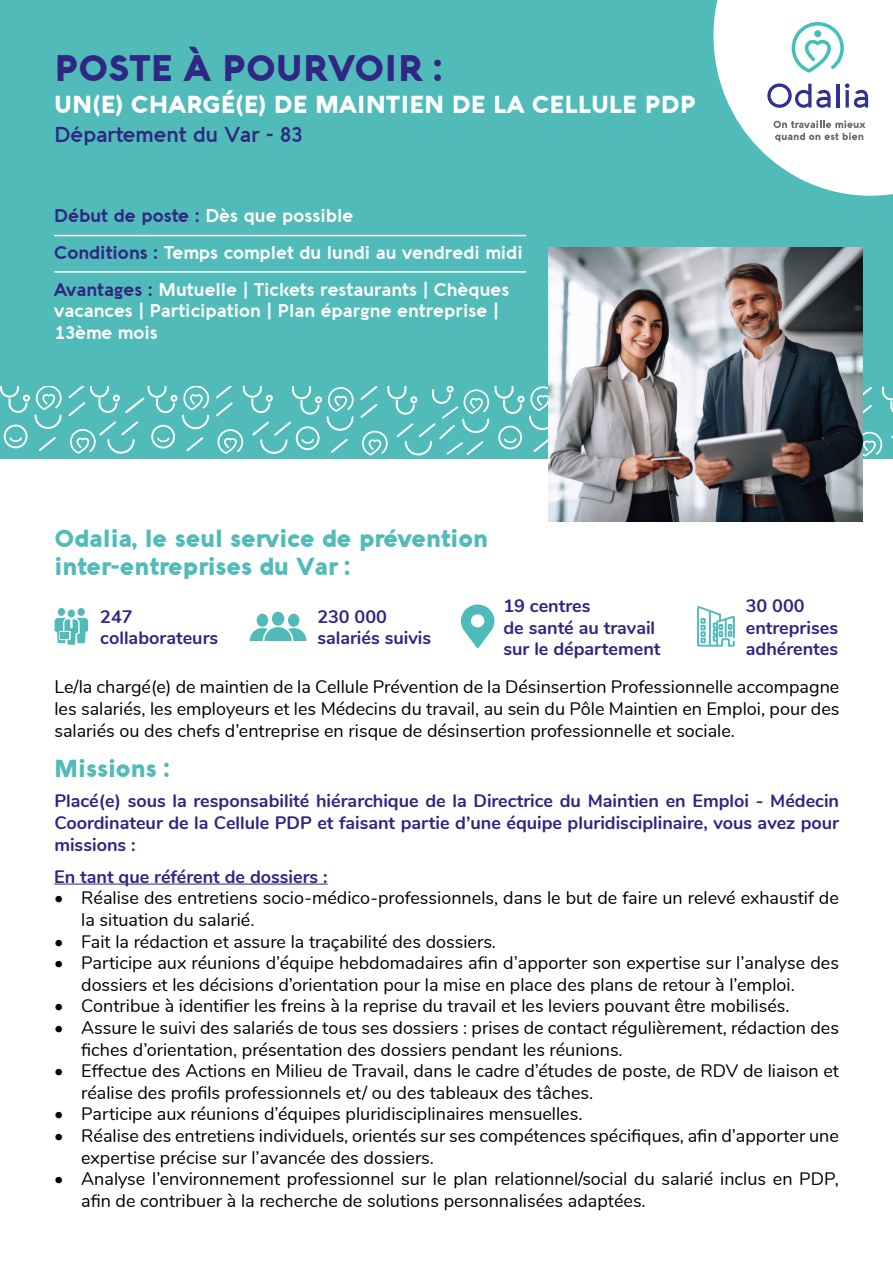
<style>
.page{position:relative;width:893px;height:1263px;background:#fff}
.page>*{position:absolute;margin:0;border:0;box-sizing:border-box;transform-origin:0 0}
.t1{font:900 36px "Aquawax";color:#302683}
.t2{font:900 24px/28.8px "Aquawax";color:#50bbb9}
.t3{font:900 24px "Aquawax";color:#fff}
.t4{font:600 21px "Aquawax";color:#302683}
.t5{font:18px/21.6px "Nunito";color:#000}
.t6{font:700 18px/21.6px "Nunito";color:#302683}
.t7{font:700 18px/36.9px "Aquawax";color:#fff}
.s1{color:#302683}
</style>
<div class="page">
<div style="left:0;top:0;width:893px;height:458px;background:#50bbb9"></div>
<svg style="left:697px;top:606px;width:38px;height:41px"></svg>
<div style="left:58px;top:608px;width:7px;height:8px;background:#50bbb9;border-radius:50%"></div>
<div style="left:78px;top:608px;width:7px;height:8px;background:#50bbb9;border-radius:50%"></div>
<div style="left:68px;top:609px;width:7px;height:8px;background:#50bbb9;border-radius:50%"></div>
<svg style="left:55px;top:618px;width:33px;height:27px"></svg>
<div style="left:61px;top:632px;width:8px;height:7px;background:#50bbb9"></div>
<svg style="left:250px;top:612px;width:56px;height:29px"></svg>
<hr style="left:54px;top:884px;width:274px;height:1px;background:#302683">
<svg style="left:713px;top:0;width:180px;height:196px"></svg>
<svg style="left:0;top:387px;width:62px;height:64px"></svg>
<svg style="left:68px;top:387px;width:141px;height:67px"></svg>
<svg style="left:216px;top:387px;width:138px;height:67px"></svg>
<svg style="left:360px;top:387px;width:129px;height:68px"></svg>
<svg style="left:495px;top:387px;width:54px;height:65px"></svg>
<svg style="left:862px;top:432px;width:20px;height:24px"></svg>
<svg style="left:882px;top:387px;width:11px;height:26px"></svg>
<svg style="left:862px;top:387px;width:10px;height:32px"></svg>
<hr style="left:54px;top:235px;width:472px;height:1px;background:#fff">
<hr style="left:54px;top:271px;width:472px;height:2px;background:#fff">
<img style="left:549px;top:248px;width:313px;height:274px">
<svg style="left:461px;top:604px;width:33px;height:44px"></svg>
<div style="left:471px;top:614px;width:13px;height:13px;background:#fff;border-radius:50%"></div>
<h1 class="t1" style="left:54px;top:46px;width:389px">POSTE À POURVOIR :</h1>
<h2 class="t3" style="left:54px;top:90px;width:643px">UN(E) CHARGÉ(E) DE MAINTIEN DE LA CELLULE PDP</h2>
<p class="t4" style="left:55px;top:127px;width:250px">Département du Var - 83</p>
<p class="t7" style="left:54px;top:198px;width:301px"><span class="s1">Début de poste :</span> Dès que possible</p>
<p class="t7" style="left:54px;top:235px;width:470px"><span class="s1">Conditions :</span> Temps complet du lundi au vendredi midi<br><span class="s1">Avantages :</span> Mutuelle | Tickets restaurants | Chèques</p>
<p class="t7" style="left:54px;top:301px;width:446px;line-height:21.6px">vacances | Participation | Plan épargne entreprise |<br>13ème mois</p>
<h2 class="t2" style="left:55px;top:523px;width:435px">Odalia, le seul service de prévention inter-entreprises du Var :</h2>
<p class="t6" style="left:317px;top:607px;width:115px">230 000 salariés suivis</p>
<p class="t6" style="left:503px;top:596px;width:159px">19 centres<br>de santé au travail sur le département</p>
<p class="t6" style="left:746px;top:596px;width:94px">30 000 entreprises adhérentes</p>
<p class="t6" style="left:100px;top:607px;width:119px">247 collaborateurs</p>
<p class="t5" style="left:54px;top:677px;width:787px;text-align:justify">Le/la chargé(e) de maintien de la Cellule Prévention de la Désinsertion Professionnelle accompagne les salariés, les employeurs et les Médecins du travail, au sein du Pôle Maintien en Emploi, pour des salariés ou des chefs d’entreprise en risque de désinsertion professionnelle et sociale.</p>
<h2 class="t2" style="left:54px;top:753px;width:117px">Missions :</h2>
<p class="t6" style="left:54px;top:791px;width:786px;text-align:justify">Placé(e) sous la responsabilité hiérarchique de la Directrice du Maintien en Emploi - Médecin Coordinateur de la Cellule PDP et faisant partie d’une équipe pluridisciplinaire, vous avez pour missions :</p>
<p class="t6" style="left:54px;top:867px;width:275px">En tant que référent de dossiers :</p>
<p class="t5" style="left:81px;top:888px;width:759px;text-indent:-27px">• Réalise des entretiens socio-médico-professionnels, dans le but de faire un relevé exhaustif de la situation du salarié.</p>
<p class="t5" style="left:54px;top:932px;width:443px">• Fait la rédaction et assure la traçabilité des dossiers.</p>
<p class="t5" style="left:81px;top:953px;width:759px;text-indent:-27px">• Participe aux réunions d’équipe hebdomadaires afin d’apporter son expertise sur l’analyse des dossiers et les décisions d’orientation pour la mise en place des plans de retour à l’emploi.</p>
<p class="t5" style="left:54px;top:996px;width:737px">• Contribue à identifier les freins à la reprise du travail et les leviers pouvant être mobilisés.</p>
<p class="t5" style="left:81px;top:1018px;width:759px;text-indent:-27px">• Assure le suivi des salariés de tous ses dossiers : prises de contact régulièrement, rédaction des fiches d’orientation, présentation des dossiers pendant les réunions.</p>
<p class="t5" style="left:81px;top:1061px;width:759px;text-indent:-27px">• Effectue des Actions en Milieu de Travail, dans le cadre d’études de poste, de RDV de liaison et réalise des profils professionnels et/ ou des tableaux des tâches.</p>
<p class="t5" style="left:54px;top:1104px;width:530px">• Participe aux réunions d’équipes pluridisciplinaires mensuelles.</p>
<p class="t5" style="left:81px;top:1126px;width:759px;text-indent:-27px">• Réalise des entretiens individuels, orientés sur ses compétences spécifiques, afin d’apporter une expertise précise sur l’avancée des dossiers.</p>
<p class="t5" style="left:81px;top:1169px;width:759px;text-indent:-27px">• Analyse l’environnement professionnel sur le plan relationnel/social du salarié inclus en PDP, afin de contribuer à la recherche de solutions personnalisées adaptées.</p>
</div>
